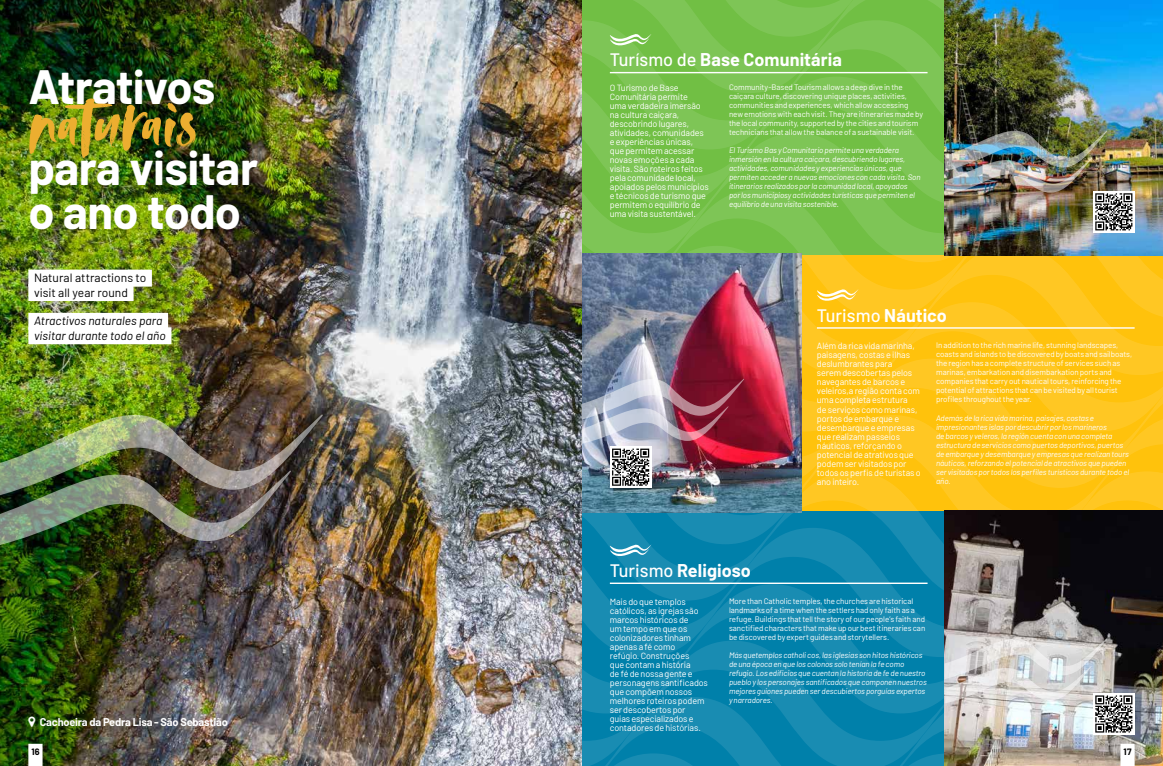
<style>
.page{position:relative;width:1163px;height:766px;background:#fff}
.page>*{position:absolute;margin:0;border:0;box-sizing:border-box;transform-origin:0 0}
.t1{font:80px "Avallon";color:#ecae30}
.t2{font:700 47px/44px "Barlow";letter-spacing:-.015em;color:#fff}
.t3{font:700 18px "Barlow";letter-spacing:.005em;color:#fff}
.t4{font:500 18px "Barlow";letter-spacing:.005em;color:#fff}
.t5{font:italic 12px/14.4px "Barlow";color:#000}
.t6{font:12px/14.4px "Barlow";color:#000}
.t7{font:700 11px "Barlow";letter-spacing:-.015em;color:#fff}
.t8{font:9px/9px "Barlow";letter-spacing:-.015em;color:#fff}
.t9{font:700 9px "Barlow";color:#000}
.t10{font:italic 8px/9px "Barlow";letter-spacing:-.01em;color:#fff}
.t11{font:8px/9px "Barlow";letter-spacing:-.01em;color:#fff}
.s1{font-weight:500}
.s2{font-weight:700}
</style>
<div class="page">
<svg style="left:581px;top:0;width:581px;height:765px;background:#81ae5c"></svg>
<img style="left:944px;top:510px;width:218px;height:255px">
<img style="left:581px;top:254px;width:220px;height:258px">
<img style="left:944px;top:0;width:218px;height:255px">
<hr style="left:816px;top:327px;width:318px;height:1px;background:#fff">
<svg style="left:816px;top:284px;width:42px;height:21px"></svg>
<hr style="left:609px;top:72px;width:318px;height:1px;background:#fff">
<svg style="left:609px;top:29px;width:42px;height:21px"></svg>
<hr style="left:609px;top:582px;width:318px;height:2px;background:#fff">
<svg style="left:609px;top:540px;width:42px;height:20px"></svg>
<img style="left:0;top:0;width:581px;height:765px">
<div style="left:1092px;top:693px;width:42px;height:41px;background:#fff"></div>
<svg style="left:1095px;top:695px;width:38px;height:38px"></svg>
<div style="left:1092px;top:191px;width:42px;height:41px;background:#fff"></div>
<svg style="left:1095px;top:193px;width:38px;height:38px"></svg>
<div style="left:609px;top:446px;width:42px;height:42px;background:#fff"></div>
<svg style="left:612px;top:485px;width:35px;height:1px"></svg>
<div style="left:28px;top:269px;width:124px;height:17px;background:#fff"></div>
<div style="left:28px;top:284px;width:106px;height:17px;background:#fff"></div>
<div style="left:28px;top:313px;width:140px;height:17px;background:#fff"></div>
<div style="left:28px;top:327px;width:143px;height:17px;background:#fff"></div>
<div style="left:28px;top:743px;width:15px;height:22px;background:#fff"></div>
<div style="left:1120px;top:743px;width:14px;height:22px;background:#fff"></div>
<img style="left:0;top:414px;width:323px;height:133px">
<img style="left:581px;top:378px;width:163px;height:107px">
<img style="left:944px;top:130px;width:188px;height:100px">
<svg style="left:944px;top:638px;width:188px;height:94px;background:#c3c2c2"></svg>
<svg style="left:28px;top:716px;width:7px;height:10px"></svg>
<h2 class="t2" style="left:28px;top:62px;width:188px">Atrativos</h2>
<h1 class="t1" style="left:28px;top:71px;width:171px">naturais</h1>
<h2 class="t2" style="left:28px;top:143px;width:231px">para visitar o ano todo</h2>
<h3 class="t6" style="left:34px;top:269px;width:114px">Natural attractions to visit all year round</h3>
<h3 class="t5" style="left:34px;top:313px;width:133px">Atractivos naturales para visitar durante todo el año</h3>
<h3 class="t7" style="left:40px;top:713px;width:190px">Cachoeira da Pedra Lisa - São Sebastião</h3>
<h3 class="t3" style="left:609px;top:46px;width:234px"><span class="s1">Turísmo de</span> Base Comunitária</h3>
<p class="t8" style="left:609px;top:83px;width:100px">O Turismo de Base<br>Comunitária permite<br>uma verdadeira imersão na cultura caiçara, descobrindo lugares, atividades, comunidades e experiências únicas, que permitem acessar novas emoções a cada visita. São roteiros feitos pela comunidade local, apoiados pelos municípios e técnicos de turismo que permitem o equilíbrio de uma visita sustentável.</p>
<p class="t11" style="left:729px;top:82px;width:196px">Community-Based Tourism allows a deep dive in the caiçara culture, discovering unique places, activities, communities and experiences, which allow accessing new emotions with each visit. They are itineraries made by the local community, supported by the cities and tourism technicians that allow the balance of a sustainable visit.</p>
<p class="t10" style="left:729px;top:145px;width:193px">El Turismo Bas y Comunitario permite una verdadera inmersión en la cultura caiçara, descubriendo lugares, actividades, comunidades y experiencias únicas, que permiten acceder a nuevas emociones con cada visita. Son itinerarios realizados por la comunidad local, apoyados por los municipiosy actividades turísticas que permiten el equilibrio de una visita sostenible.</p>
<h3 class="t4" style="left:816px;top:302px;width:132px">Turismo <span class="s2">Náutico</span></h3>
<h3 class="t3" style="left:609px;top:557px;width:142px"><span class="s1">Turismo</span> Religioso</h3>
<p class="t8" style="left:816px;top:341px;width:105px">Além da rica vida marinha, paisagens, costas e ilhas deslumbrantes para<br>serem descobertas pelos navegantes de barcos e veleiros,a região conta com uma completa estrutura<br>de serviços como marinas, portos de embarque e desembarque e empresas que realizam passeios náuticos, reforçando o potencial de atrativos que podem ser visitados por todos os perfis de turistas o ano inteiro.</p>
<p class="t11" style="left:935px;top:340px;width:197px">In addition to the rich marine life, stunning landscapes, coasts and islands to be discovered by boats and sailboats, the region has a complete structure of services such as marinas, embarkation and disembarkation ports and companies that carry out nautical tours, reinforcing the potential of attractions that can be visited by all tourist profiles throughout the year.</p>
<p class="t10" style="left:935px;top:412px;width:195px">Además de la rica vida marina, paisajes, costas e impresionantes islas por descubrir por los marineros<br>de barcos y veleros, la región cuenta con una completa estructura de servicios como puertos deportivos, puertos de embarque y desembarque y empresas que realizan tours náuticos, reforzando el potencial de atractivos que pueden ser visitados por todos los perfiles turísticos durante todo el año.</p>
<p class="t8" style="left:609px;top:596px;width:100px">Mais do que templos católicos, as igrejas são marcos históricos de<br>um tempo em que os colonizadores tinham apenas a fé como<br>refúgio. Construções<br>que contam a história<br>de fé de nossa gente e personagens santificados que compõem nossos melhores roteiros podem ser descobertos por guias especializados e contadores de histórias.</p>
<p class="t11" style="left:729px;top:595px;width:198px">More than Catholic temples, the churches are historical landmarks of a time when the settlers had only faith as a refuge. Buildings that tell the story of our people’s faith and sanctified characters that make up our best itineraries can be discovered by expert guides and storytellers.</p>
<p class="t10" style="left:729px;top:649px;width:199px">Más quetemplos catholi cos, las iglesias son hitos históricos de una época en que los colonos solo tenían la fe como refugio. Los edificios que cuentan la historia de fe de nuestro pueblo y los personajes santificados que componen nuestros mejores guiones pueden ser descubiertos porguías expertos y narradores.</p>
<p class="t9" style="left:31px;top:745px;width:10px">16</p>
<p class="t9" style="left:1123px;top:745px;width:9px">17</p>
</div>
